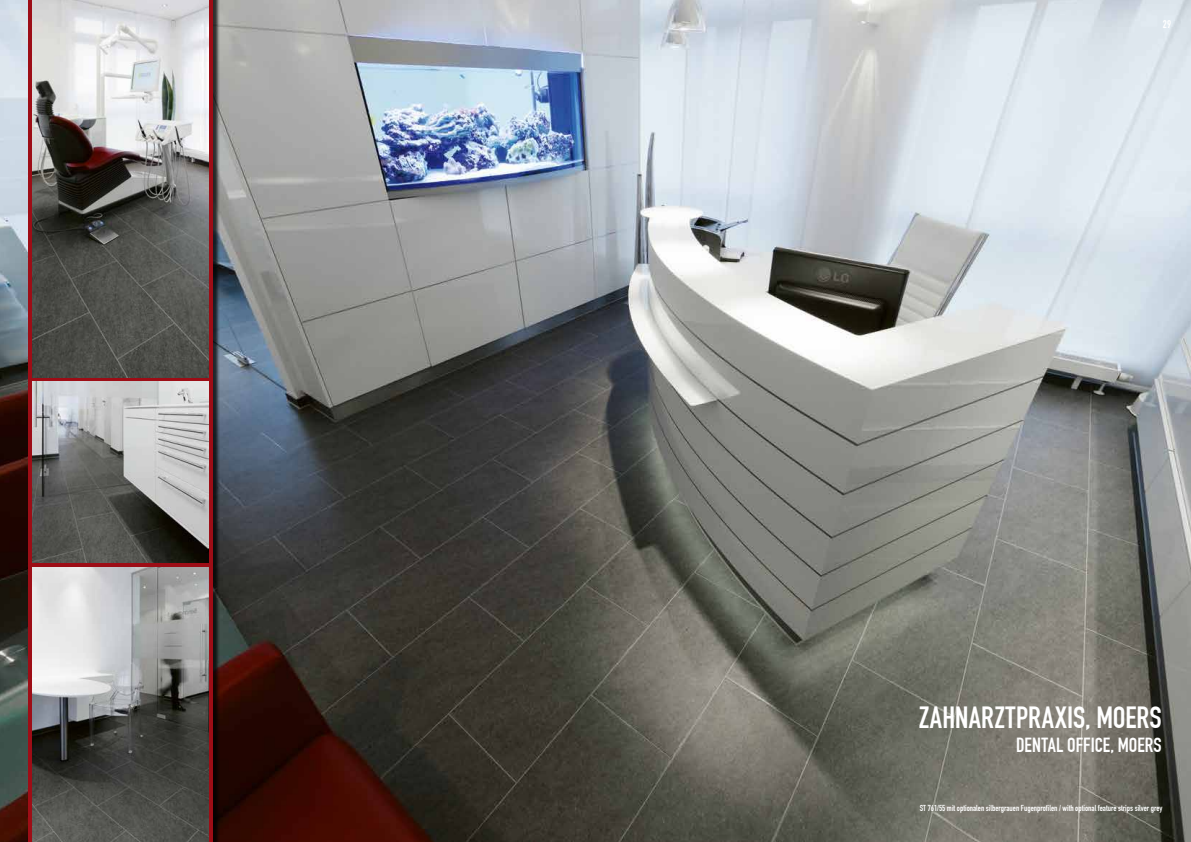
<style>
.page{position:relative;width:1191px;height:842px;background:#fff}
.page>*{position:absolute;margin:0;border:0;box-sizing:border-box;transform-origin:0 0}
.t1{font:30px "DIN Engschrift";letter-spacing:.01em;color:#fff}
.t2{font:20px "DIN Engschrift";color:#fff}
.t3{font:11px "DIN Engschrift";color:#fff}
.t4{font:8.5px "DIN Engschrift";color:#fff}
</style>
<div class="page">
<img style="left:0;top:0;width:1191px;height:842px">
<div style="left:29px;top:0;width:191px;height:842px;background:#000;opacity:.75"></div>
<svg style="left:28px;top:0;width:185px;height:842px;background:#98242a"></svg>
<img style="left:33px;top:0;width:175px;height:377px">
<img style="left:33px;top:567px;width:175px;height:275px">
<img style="left:33px;top:381px;width:175px;height:182px">
<p class="t3" style="left:1162px;top:18px;width:10px">29</p>
<h1 class="t1" style="left:919px;top:700px;width:242px">ZahnarztPraxis, Moers</h1>
<h2 class="t2" style="left:1016px;top:733px;width:146px">Dental Office, moers</h2>
<p class="t4" style="left:919px;top:803px;width:244px">ST 761/55 mit optionalen silbergrauen Fugenprofilen / with optional feature strips silver grey</p>
</div>
